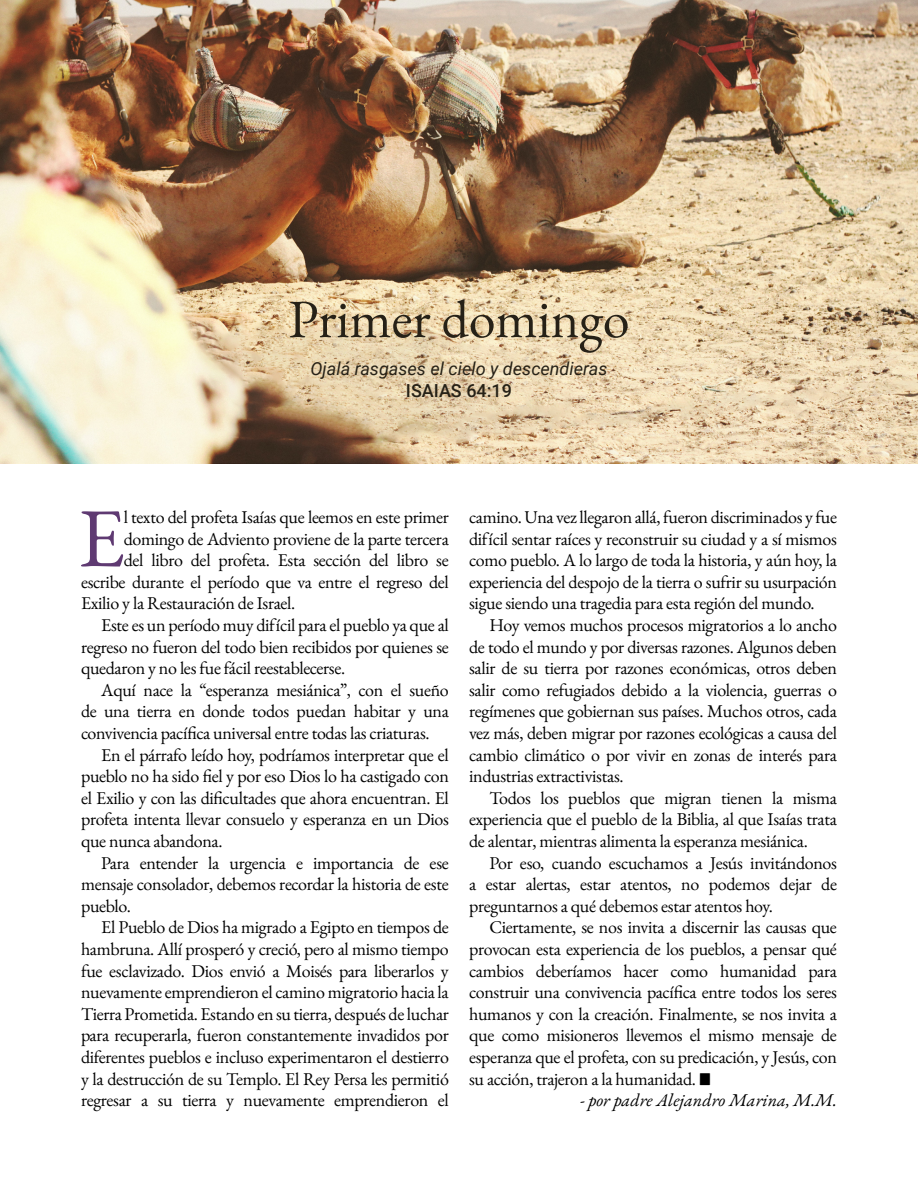
<style>
.page{position:relative;width:918px;height:1188px;background:#fff}
.page>*{position:absolute;margin:0;border:0;box-sizing:border-box;transform-origin:0 0}
.t1{font:83.85px "EB Garamond";color:#5f3a72}
.t2{font:54px "EB Garamond";color:#262117}
.t3{font:18px/21.6px "EB Garamond";letter-spacing:-.02em;color:#000;text-align:justify}
.t4{font:italic 18px "Roboto";color:#262117}
.t5{font:italic 18px "EB Garamond";color:#000}
.t6{font:500 18px "Roboto";color:#262117}
</style>
<div class="page">
<img style="left:0;top:0;width:918px;height:464px">
<h2 class="t2" style="left:288px;top:284px;width:343px">Primer domingo</h2>
<p class="t4" style="left:310px;top:356px;width:299px">Ojalá rasgases el cielo y descendieras</p>
<p class="t6" style="left:406px;top:378px;width:108px">ISAIAS 64:19</p>
<h1 class="t1" style="left:78px;top:484px;width:49px">E</h1>
<p class="t3" style="left:124px;top:506px;width:327px">l texto del profeta Isaías que leemos en este primer</p>
<p class="t3" style="left:124px;top:528px;width:327px">domingo de Adviento proviene de la parte tercera</p>
<p class="t3" style="left:124px;top:549px;width:327px">del libro del profeta. Esta sección del libro se</p>
<p class="t3" style="left:81px;top:571px;width:369px">escribe durante el período que va entre el regreso del</p>
<p class="t3" style="left:81px;top:593px;width:216px">Exilio y la Restauración de Israel.</p>
<p class="t3" style="left:101px;top:614px;width:349px">Este es un período muy difícil para el pueblo ya que al</p>
<p class="t3" style="left:81px;top:636px;width:369px">regreso no fueron del todo bien recibidos por quienes se</p>
<p class="t3" style="left:81px;top:657px;width:266px">quedaron y no les fue fácil reestablecerse.</p>
<p class="t3" style="left:101px;top:679px;width:349px">Aquí nace la “esperanza mesiánica”, con el sueño</p>
<p class="t3" style="left:81px;top:701px;width:369px">de una tierra en donde todos puedan habitar y una</p>
<p class="t3" style="left:81px;top:722px;width:350px">convivencia pacífica universal entre todas las criaturas.</p>
<p class="t3" style="left:101px;top:744px;width:349px">En el párrafo leído hoy, podríamos interpretar que el</p>
<p class="t3" style="left:81px;top:765px;width:369px">pueblo no ha sido fiel y por eso Dios lo ha castigado con</p>
<p class="t3" style="left:81px;top:787px;width:369px">el Exilio y con las dificultades que ahora encuentran. El</p>
<p class="t3" style="left:81px;top:809px;width:369px">profeta intenta llevar consuelo y esperanza en un Dios</p>
<p class="t3" style="left:81px;top:830px;width:143px">que nunca abandona.</p>
<p class="t3" style="left:101px;top:852px;width:349px">Para entender la urgencia e importancia de ese</p>
<p class="t3" style="left:81px;top:873px;width:369px">mensaje consolador, debemos recordar la historia de este</p>
<p class="t3" style="left:81px;top:895px;width:51px">pueblo.</p>
<p class="t3" style="left:101px;top:917px;width:349px">El Pueblo de Dios ha migrado a Egipto en tiempos de</p>
<p class="t3" style="left:81px;top:938px;width:369px">hambruna. Allí prosperó y creció, pero al mismo tiempo</p>
<p class="t3" style="left:81px;top:960px;width:369px">fue esclavizado. Dios envió a Moisés para liberarlos y</p>
<p class="t3" style="left:81px;top:981px;width:369px">nuevamente emprendieron el camino migratorio hacia la</p>
<p class="t3" style="left:81px;top:1003px;width:369px">Tierra Prometida. Estando en su tierra, después de luchar</p>
<p class="t3" style="left:81px;top:1025px;width:369px">para recuperarla, fueron constantemente invadidos por</p>
<p class="t3" style="left:81px;top:1046px;width:369px">diferentes pueblos e incluso experimentaron el destierro</p>
<p class="t3" style="left:81px;top:1068px;width:369px">y la destrucción de su Templo. El Rey Persa les permitió</p>
<p class="t3" style="left:81px;top:1089px;width:369px">regresar a su tierra y nuevamente emprendieron el</p>
<p class="t3" style="left:469px;top:506px;width:369px">camino. Una vez llegaron allá, fueron discriminados y fue difícil sentar raíces y reconstruir su ciudad y a sí mismos como pueblo. A lo largo de toda la historia, y aún hoy, la experiencia del despojo de la tierra o sufrir su usurpación sigue siendo una tragedia para esta región del mundo.</p>
<p class="t3" style="left:469px;top:614px;width:369px;text-indent:20px">Hoy vemos muchos procesos migratorios a lo ancho de todo el mundo y por diversas razones. Algunos deben salir de su tierra por razones económicas, otros deben salir como refugiados debido a la violencia, guerras o regímenes que gobiernan sus países. Muchos otros, cada vez más, deben migrar por razones ecológicas a causa del cambio climático o por vivir en zonas de interés para industrias extractivistas.</p>
<p class="t3" style="left:469px;top:787px;width:369px;text-indent:20px">Todos los pueblos que migran tienen la misma experiencia que el pueblo de la Biblia, al que Isaías trata de alentar, mientras alimenta la esperanza mesiánica.</p>
<p class="t3" style="left:469px;top:852px;width:369px;text-indent:20px">Por eso, cuando escuchamos a Jesús invitándonos a estar alertas, estar atentos, no podemos dejar de preguntarnos a qué debemos estar atentos hoy.</p>
<p class="t3" style="left:469px;top:917px;width:369px;text-indent:20px">Ciertamente, se nos invita a discernir las causas que provocan esta experiencia de los pueblos, a pensar qué cambios deberíamos hacer como humanidad para construir una convivencia pacífica entre todos los seres humanos y con la creación. Finalmente, se nos invita a que como misioneros llevemos el mismo mensaje de esperanza que el profeta, con su predicación, y Jesús, con su acción, trajeron a la humanidad. ■</p>
<p class="t5" style="left:580px;top:1088px;width:258px">- por padre Alejandro Marina, M.M.</p>
</div>
